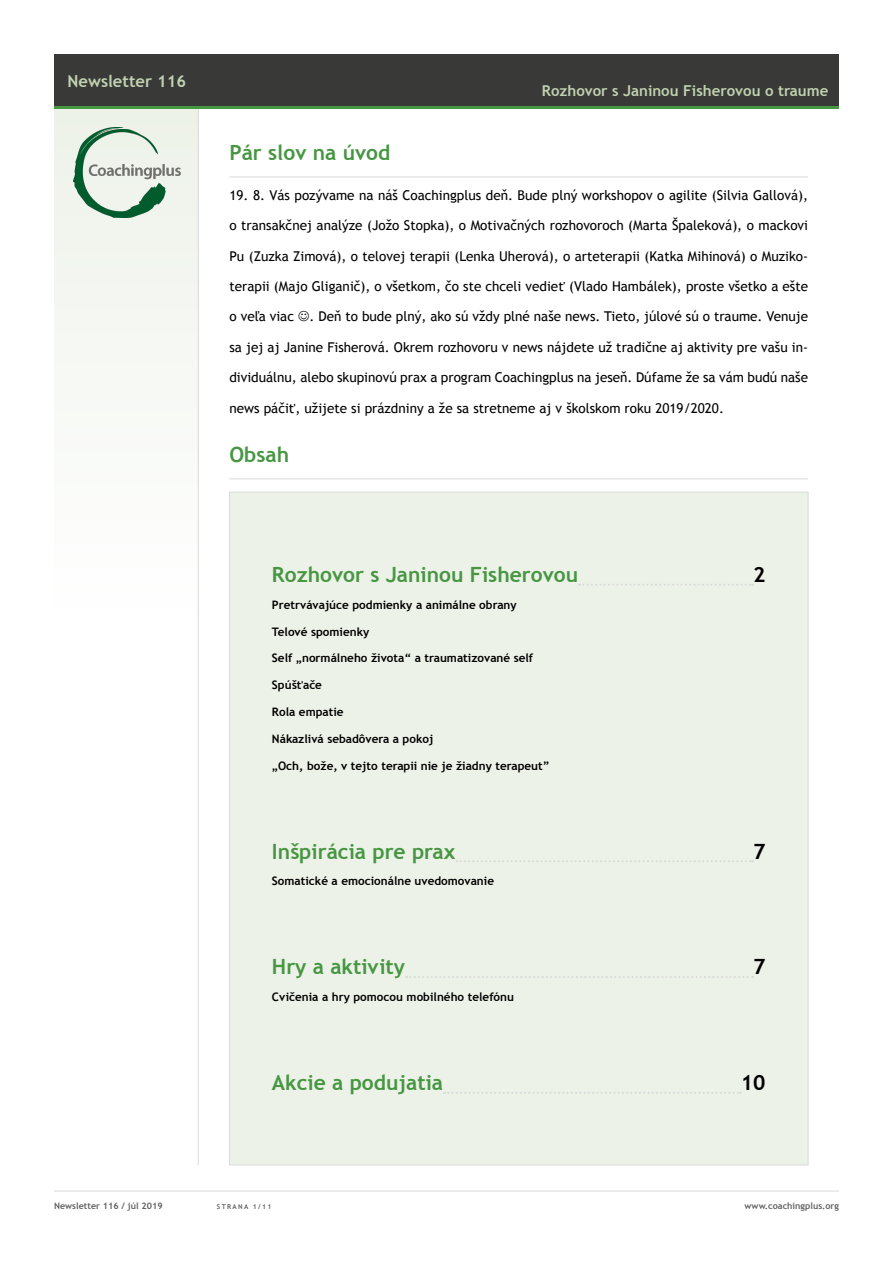
<style>
.page{position:relative;width:893px;height:1263px;background:#fff}
.page>*{position:absolute;margin:0;border:0;box-sizing:border-box;transform-origin:0 0}
.t1{font:700 21px "Trebuchet MS";color:#469642}
.t2{font:700 21px "Trebuchet MS";color:#000}
.t3{font:700 16.5px "Trebuchet MS";color:#c0d2b0}
.t4{font:700 15px "Trebuchet MS";color:#c0d2b0}
.t5{font:13.5px "Trebuchet MS";color:#000}
.t6{font:700 11.7px "Trebuchet MS";color:#000}
.t7{font:700 9px "Trebuchet MS";color:#646363}
.t8{font:700 6.75px "Trebuchet MS";letter-spacing:.2em;color:#646363}
</style>
<div class="page">
<div style="left:54px;top:106px;width:145px;height:525px;background:#f7f9f6"></div>
<hr style="left:54px;top:1191px;width:785px;height:1px;background:#dadada">
<hr style="left:198px;top:108px;width:1px;height:1057px;background:#dadada">
<div style="left:54px;top:54px;width:785px;height:53px;background:#393938"></div>
<hr style="left:54px;top:106px;width:785px;height:3px;background:#469642">
<div style="left:229px;top:492px;width:579px;height:673px;background:#edf2e8;border:1px solid #dadada"></div>
<img style="left:74px;top:127px;width:106px;height:91px">
<hr style="left:229px;top:478px;width:579px;height:1px;background:#dadada">
<hr style="left:229px;top:177px;width:579px;height:1px;background:#dadada">
<svg style="left:579px;top:584px;width:174px;height:2px"></svg>
<svg style="left:456px;top:860px;width:297px;height:2px"></svg>
<svg style="left:406px;top:976px;width:347px;height:2px"></svg>
<svg style="left:444px;top:1092px;width:297px;height:2px"></svg>
<p class="t3" style="left:68px;top:70px;width:120px">Newsletter 116</p>
<p class="t4" style="left:542px;top:81px;width:288px">Rozhovor s Janinou Fisherovou o traume</p>
<h1 class="t1" style="left:229px;top:139px;width:162px">Pár slov na úvod</h1>
<p class="t5" style="left:229px;top:187px;width:580px">19. 8. Vás pozývame na náš Coachingplus deň. Bude plný workshopov o agilite (Silvia Gallová),</p>
<p class="t5" style="left:229px;top:218px;width:580px">o transakčnej analýze (Jožo Stopka), o Motivačných rozhovoroch (Marta Špaleková), o mackovi</p>
<p class="t5" style="left:229px;top:248px;width:580px">Pu (Zuzka Zimová), o telovej terapii (Lenka Uherová), o arteterapii (Katka Mihinová) o Muziko-</p>
<p class="t5" style="left:229px;top:278px;width:580px">terapii (Majo Gliganič), o všetkom, čo ste chceli vedieť (Vlado Hambálek), proste všetko a ešte</p>
<p class="t5" style="left:229px;top:309px;width:580px">o veľa viac . Deň to bude plný, ako sú vždy plné naše news. Tieto, júlové sú o traume. Venuje</p>
<p class="t5" style="left:229px;top:339px;width:580px">sa jej aj Janine Fisherová. Okrem rozhovoru v news nájdete už tradične aj aktivity pre vašu in-</p>
<p class="t5" style="left:229px;top:369px;width:580px">dividuálnu, alebo skupinovú prax a program Coachingplus na jeseň. Dúfame že sa vám budú naše</p>
<p class="t5" style="left:229px;top:400px;width:496px">news páčiť, užijete si prázdniny a že sa stretneme aj v školskom roku 2019/2020.</p>
<h1 class="t1" style="left:229px;top:441px;width:61px">Obsah</h1>
<h1 class="t1" style="left:272px;top:561px;width:308px">Rozhovor s Janinou Fisherovou</h1>
<h1 class="t2" style="left:753px;top:561px;width:14px">2</h1>
<p class="t6" style="left:272px;top:597px;width:246px">Pretrvávajúce podmienky a animálne obrany</p>
<p class="t6" style="left:272px;top:624px;width:99px">Telové spomienky</p>
<p class="t6" style="left:272px;top:651px;width:263px">Self „normálneho života“ a traumatizované self</p>
<p class="t6" style="left:272px;top:678px;width:52px">Spúšťače</p>
<p class="t6" style="left:272px;top:704px;width:73px">Rola empatie</p>
<p class="t6" style="left:272px;top:731px;width:163px">Nákazlivá sebadôvera a pokoj</p>
<p class="t6" style="left:272px;top:758px;width:279px">„Och, bože, v tejto terapii nie je žiadny terapeut”</p>
<h1 class="t1" style="left:272px;top:838px;width:185px">Inšpirácia pre prax</h1>
<h1 class="t2" style="left:753px;top:838px;width:14px">7</h1>
<p class="t6" style="left:272px;top:874px;width:224px">Somatické a emocionálne uvedomovanie</p>
<h1 class="t1" style="left:272px;top:954px;width:135px">Hry a aktivity</h1>
<h1 class="t2" style="left:753px;top:954px;width:14px">7</h1>
<p class="t6" style="left:272px;top:990px;width:244px">Cvičenia a hry pomocou mobilného telefónu</p>
<h1 class="t1" style="left:272px;top:1069px;width:173px">Akcie a podujatia</h1>
<h1 class="t2" style="left:741px;top:1069px;width:26px">10</h1>
<p class="t7" style="left:54px;top:1200px;width:110px">Newsletter 116 / júl 2019</p>
<p class="t8" style="left:217px;top:1202px;width:56px">STRANA 1/11</p>
<p class="t7" style="left:745px;top:1200px;width:96px">www.coachingplus.org</p>
</div>
